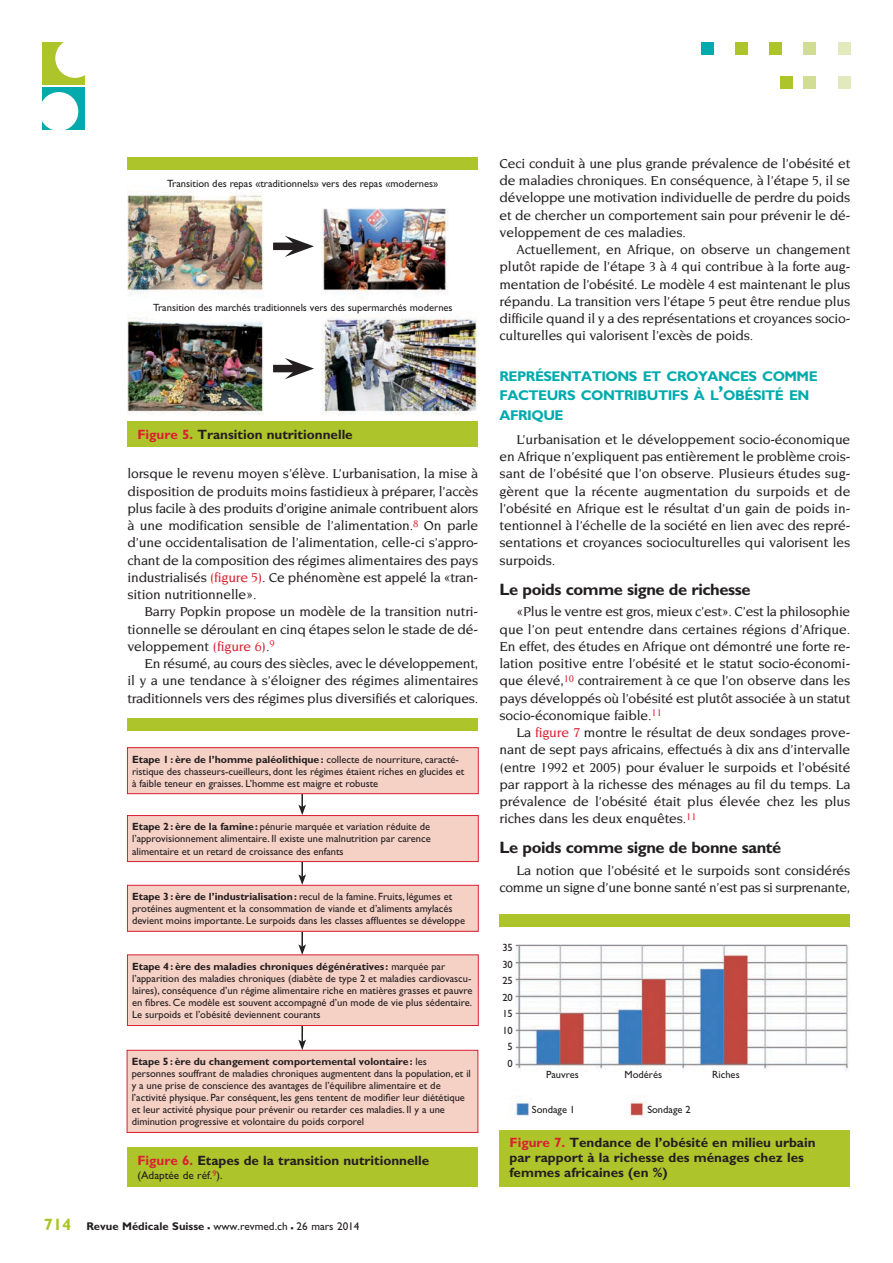
<style>
.page{position:relative;width:893px;height:1263px;background:#fff}
.page>*{position:absolute;margin:0;border:0;box-sizing:border-box;transform-origin:0 0}
.t1{font:700 16.5px "Gill Sans";letter-spacing:-.025em;color:#231f20}
.t2{font:700 14.1px/19.5px "Gill Sans";letter-spacing:-.035em;color:#00aaad}
.t3{font:500 13.95px/17.2px "Novarese";letter-spacing:-.01em;color:#231f20;text-align:justify}
.t4{font:700 13.5px/15px "Gill Sans";color:#231f20}
.t5{font:11.25px "Gill Sans";color:#231f20}
.t6{font:10.5px/12px "Gill Sans";color:#231f20}
.s1{color:#db2032}
.s2{font-weight:700}
.s3{font-weight:700;font-size:16.5px;color:#adc42b}
.s4{font-weight:700;font-size:16.5px}
.s5{font-size:20.25px}
</style>
<div class="page">
<div style="left:838px;top:42px;width:12px;height:13px;background:#e2e9bc"></div>
<div style="left:804px;top:42px;width:12px;height:13px;background:#d2dd94"></div>
<div style="left:769px;top:42px;width:13px;height:13px;background:#adc42b"></div>
<div style="left:735px;top:42px;width:13px;height:13px;background:#adc42b"></div>
<div style="left:701px;top:42px;width:13px;height:13px;background:#00aaad"></div>
<div style="left:838px;top:76px;width:12px;height:13px;background:#e2e9bc"></div>
<div style="left:804px;top:76px;width:12px;height:13px;background:#d2dd94"></div>
<div style="left:780px;top:76px;width:13px;height:13px;background:#adc42b"></div>
<div style="left:42px;top:42px;width:43px;height:43px;background:#adc42b"></div>
<div style="left:55px;top:39px;width:40px;height:39px;background:#fff;border-radius:50%"></div>
<div style="left:42px;top:87px;width:43px;height:43px;background:#00aaad"></div>
<div style="left:39px;top:92px;width:39px;height:39px;background:#fff;border-radius:50%"></div>
<img style="left:127px;top:191px;width:351px;height:224px">
<div style="left:127px;top:421px;width:351px;height:26px;background:#adc42b"></div>
<div style="left:127px;top:157px;width:351px;height:13px;background:#adc42b"></div>
<div style="left:273px;top:243px;width:24px;height:7px;background:#231f20"></div>
<svg style="left:285px;top:236px;width:29px;height:21px"></svg>
<div style="left:273px;top:365px;width:24px;height:7px;background:#231f20"></div>
<svg style="left:285px;top:358px;width:29px;height:21px"></svg>
<img style="left:511px;top:944px;width:338px;height:174px">
<div style="left:499px;top:1130px;width:351px;height:56px;background:#adc42b"></div>
<div style="left:499px;top:914px;width:351px;height:13px;background:#adc42b"></div>
<div style="left:127px;top:1147px;width:351px;height:39px;background:#adc42b"></div>
<div style="left:127px;top:718px;width:351px;height:13px;background:#adc42b"></div>
<div style="left:127px;top:1050px;width:351px;height:82px;background:#f5d0c5"></div>
<div style="left:127px;top:1050px;width:351px;height:83px;border:1px solid #db2032"></div>
<svg style="left:298px;top:794px;width:8px;height:21px"></svg>
<svg style="left:298px;top:862px;width:8px;height:23px"></svg>
<svg style="left:298px;top:932px;width:8px;height:22px"></svg>
<svg style="left:298px;top:1026px;width:8px;height:24px"></svg>
<div style="left:127px;top:748px;width:351px;height:46px;background:#f5d0c5"></div>
<div style="left:127px;top:747px;width:352px;height:47px;border:1px solid #db2032"></div>
<div style="left:127px;top:815px;width:351px;height:46px;background:#f5d0c5"></div>
<div style="left:127px;top:815px;width:352px;height:47px;border:1px solid #db2032"></div>
<div style="left:127px;top:885px;width:351px;height:46px;background:#f5d0c5"></div>
<div style="left:127px;top:885px;width:352px;height:47px;border:1px solid #db2032"></div>
<div style="left:127px;top:955px;width:351px;height:70px;background:#f5d0c5"></div>
<div style="left:127px;top:954px;width:352px;height:72px;border:1px solid #db2032"></div>
<p class="t6" style="left:167px;top:178px;width:273px">Transition des repas «traditionnels» vers des repas «modernes»</p>
<p class="t6" style="left:153px;top:301px;width:301px">Transition des marchés traditionnels vers des supermarchés modernes</p>
<p class="t4" style="left:137px;top:427px;width:217px"><span class="s1">Figure 5.</span> Transition nutritionnelle</p>
<p class="t3" style="left:127px;top:465px;width:352px">lorsque le revenu moyen s’élève. L’urbanisation, la mise à disposition de produits moins fastidieux à préparer, l’accès plus facile à des produits d’origine animale contribuent alors à une modification sensible de l’alimentation.<sup>8</sup> On parle d’une occidentalisation de l’alimentation, celle-ci s’appro&shy;chant de la composition des régimes alimentaires des pays industrialisés <span class="s1">(figure 5)</span>. Ce phénomène est appelé la «tran&shy;sition nutritionnelle».</p>
<p class="t3" style="left:127px;top:603px;width:352px;text-indent:17px">Barry Popkin propose un modèle de la transition nutri&shy;tionnelle se déroulant en cinq étapes selon le stade de dé&shy;veloppement <span class="s1">(figure 6)</span>.<sup>9</sup></p>
<p class="t3" style="left:127px;top:655px;width:352px;text-indent:17px">En résumé, au cours des siècles, avec le développement, il y a une tendance à s’éloigner des régimes alimentaires traditionnels vers des régimes plus diversifiés et caloriques.</p>
<p class="t6" style="left:132px;top:753px;width:334px"><span class="s2">Etape 1: ère de l’homme paléolithique:</span> collecte de nourriture, caracté&shy;ristique des chasseurs-cueilleurs, dont les régimes étaient riches en glucides et à faible teneur en graisses. L’homme est maigre et robuste</p>
<p class="t6" style="left:132px;top:821px;width:300px;text-align:justify"><span class="s2">Etape 2: ère de la famine:</span> pénurie marquée et variation réduite de l’approvisionnement alimentaire. Il existe une malnutrition par carence alimentaire et un retard de croissance des enfants</p>
<p class="t6" style="left:132px;top:891px;width:334px"><span class="s2">Etape 3: ère de l’industrialisation:</span> recul de la famine. Fruits, légumes et protéines augmentent et la consommation de viande et d’aliments amylacés devient moins importante. Le surpoids dans les classes affluentes se développe</p>
<p class="t6" style="left:132px;top:961px;width:342px"><span class="s2">Etape 4: ère des maladies chroniques dégénératives :</span> marquée par l’apparition des maladies chroniques (diabète de type 2 et maladies cardiovascu&shy;laires), conséquence d’un régime alimentaire riche en matières grasses et pauvre en fibres. Ce modèle est souvent accompagné d’un mode de vie plus sédentaire.<br>Le surpoids et l’obésité deviennent courants</p>
<p class="t6" style="left:132px;top:1056px;width:341px"><span class="s2">Etape 5: ère du changement comportemental volontaire:</span> les personnes souffrant de maladies chroniques augmentent dans la population, et il y a une prise de conscience des avantages de l’équilibre alimentaire et de l’activité physique. Par conséquent, les gens tentent de modifier leur diététique et leur activité physique pour prévenir ou retarder ces maladies. Il y a une diminution progressive et volontaire du poids corporel</p>
<p class="t4" style="left:137px;top:1153px;width:293px"><span class="s1">Figure 6.</span> Etapes de la transition nutritionnelle</p>
<p class="t5" style="left:137px;top:1168px;width:87px">(Adaptée de réf.<sup>9</sup>).</p>
<p class="t5" style="left:44px;top:1220px;width:317px"><span class="s3">714</span> <span class="s2">Revue Médicale Suisse</span> <span class="s4">–</span> www.revmed.ch <span class="s4">–</span> 26 mars 2014</p>
<p class="t3" style="left:499px;top:155px;width:352px">Ceci conduit à une plus grande prévalence de l’obésité et de maladies chroniques. En conséquence, à l’étape 5, il se développe une motivation individuelle de perdre du poids et de chercher un comportement sain pour prévenir le dé&shy;veloppement de ces maladies.</p>
<p class="t3" style="left:499px;top:241px;width:352px;text-indent:17px">Actuellement, en Afrique, on observe un changement plutôt rapide de l’étape 3 à 4 qui contribue à la forte aug&shy;mentation de l’obésité. Le modèle 4 est maintenant le plus répandu. La transition vers l’étape 5 peut être rendue plus difficile quand il y a des représentations et croyances socio&shy;culturelles qui valorisent l’excès de poids.</p>
<p class="t2" style="left:499px;top:366px;width:320px">REPRÉSENTATIONS ET CROYANCES COMME<br>FACTEURS CONTRIBUTIFS À L<span class="s5">’</span>OBÉSITÉ EN<br>AFRIQUE</p>
<p class="t3" style="left:499px;top:431px;width:352px;text-indent:17px">L’urbanisation et le développement socio-économique en Afrique n’expliquent pas entièrement le problème crois&shy;sant de l’obésité que l’on observe. Plusieurs études sug&shy;gèrent que la récente augmentation du surpoids et de l’obésité en Afrique est le résultat d’un gain de poids in&shy;tentionnel à l’échelle de la société en lien avec des repré&shy;sentations et croyances socioculturelles qui valorisent les surpoids.</p>
<p class="t1" style="left:499px;top:579px;width:252px">Le poids comme signe de richesse</p>
<p class="t3" style="left:499px;top:603px;width:352px;text-indent:17px">«Plus le ventre est gros, mieux c’est». C’est la philosophie que l’on peut entendre dans certaines régions d’Afrique.<br>En effet, des études en Afrique ont démontré une forte re&shy;lation positive entre l’obésité et le statut socio-économi&shy;que élevé,<sup>10</sup> contrairement à ce que l’on observe dans les pays développés où l’obésité est plutôt associée à un statut socio-économique faible.<sup>11</sup></p>
<p class="t3" style="left:499px;top:724px;width:352px;text-indent:17px">La <span class="s1">figure 7</span> montre le résultat de deux sondages prove&shy;nant de sept pays africains, effectués à dix ans d’intervalle (entre 1992 et 2005) pour évaluer le surpoids et l’obésité par rapport à la richesse des ménages au fil du temps. La prévalence de l’obésité était plus élevée chez les plus riches dans les deux enquêtes.<sup>11</sup></p>
<p class="t1" style="left:499px;top:838px;width:283px">Le poids comme signe de bonne santé</p>
<p class="t3" style="left:499px;top:862px;width:352px;text-align:right">La notion que l’obésité et le surpoids sont considérés comme un signe d’une bonne santé n’est pas si surprenante,</p>
<p class="t6" style="left:502px;top:940px;width:12px;line-height:16.5px;text-align:center">35<br>30<br>25<br>20<br>15<br>10<br>5<br>0</p>
<p class="t6" style="left:546px;top:1068px;width:34px">Pauvres</p>
<p class="t6" style="left:625px;top:1068px;width:39px">Modérés</p>
<p class="t6" style="left:712px;top:1068px;width:29px">Riches</p>
<p class="t6" style="left:532px;top:1103px;width:45px">Sondage 1</p>
<p class="t6" style="left:647px;top:1103px;width:45px">Sondage 2</p>
<p class="t4" style="left:509px;top:1135px;width:308px"><span class="s1">Figure 7.</span> Tendance de l’obésité en milieu urbain par rapport à la richesse des ménages chez les femmes africaines (en %)</p>
</div>
